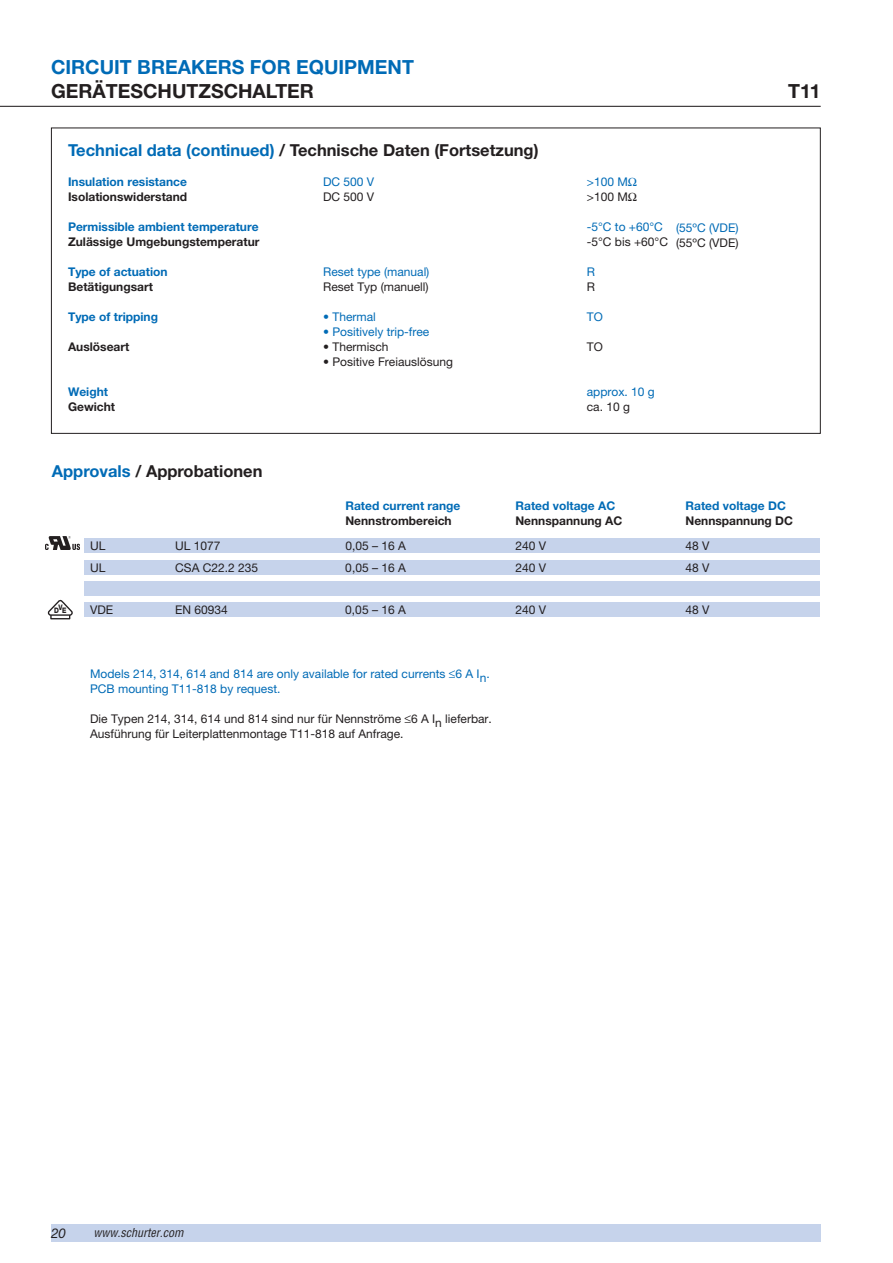
<style>
.page{position:relative;width:893px;height:1263px;background:#fff}
.page>*{position:absolute;margin:0;border:0;box-sizing:border-box;transform-origin:0 0}
.t1{font:700 19.5px "Helvetica Neue";color:#006bb6}
.t2{font:700 19.5px "Helvetica Neue";color:#231f20}
.t3{font:700 16.5px "Helvetica Neue";color:#231f20}
.t4{font:italic 13.5px "Helvetica Neue";color:#231f20}
.t5{font:12px/15px "Helvetica Neue";color:#231f20}
.t6{font:12px/15px "Helvetica Neue";color:#006bb6}
.t7{font:700 12px "Helvetica Neue";color:#006bb6}
.t8{font:700 12px "Helvetica Neue";color:#231f20}
.t9{font:italic condensed 12px "Helvetica";color:#231f20}
.t10{font:12px "Helvetica Neue LT";color:#006bb6}
.t11{font:12px "Helvetica Neue LT";color:#231f20}
.t12{font:800 7.65px "Helvetica Neue";color:#231f20;scale:.84 1}
.s1{color:#006bb6}
</style>
<div class="page">
<div style="left:84px;top:602px;width:736px;height:15px;background:#c6d3eb"></div>
<div style="left:51px;top:1225px;width:770px;height:17px;background:#c6d3eb"></div>
<div style="left:84px;top:538px;width:736px;height:15px;background:#c6d3eb"></div>
<div style="left:84px;top:560px;width:736px;height:15px;background:#c6d3eb"></div>
<div style="left:84px;top:581px;width:736px;height:15px;background:#c6d3eb"></div>
<svg style="left:47px;top:599px;width:26px;height:17px"></svg>
<div style="left:50px;top:614px;width:20px;height:5px;border:1px solid #231f20"></div>
<hr style="left:0;top:106px;width:821px;height:1px;background:#231f20">
<img style="left:46px;top:537px;width:34px;height:13px">
<h1 class="t1" style="left:51px;top:55px;width:364px">CIRCUIT BREAKERS FOR EQUIPMENT</h1>
<h1 class="t2" style="left:51px;top:79px;width:264px">GERÄTESCHUTZSCHALTER</h1>
<h1 class="t2" style="left:788px;top:79px;width:34px">T11</h1>
<h2 class="t3" style="left:68px;top:140px;width:472px"><span class="s1">Technical data (continued)</span> / Technische Daten (Fortsetzung)</h2>
<p class="t7" style="left:68px;top:175px;width:120px">Insulation resistance</p>
<p class="t6" style="left:323px;top:174px;width:53px">DC 500 V</p>
<p class="t6" style="left:587px;top:174px;width:43px">&gt;100 M</p>
<p class="t8" style="left:68px;top:190px;width:121px">Isolationswiderstand</p>
<p class="t5" style="left:323px;top:189px;width:53px">DC 500 V</p>
<p class="t5" style="left:587px;top:189px;width:43px">&gt;100 M</p>
<p class="t7" style="left:68px;top:220px;width:192px">Permissible ambient temperature</p>
<p class="t6" style="left:587px;top:219px;width:78px">-5°C to +60°C</p>
<p class="t8" style="left:68px;top:235px;width:193px">Zulässige Umgebungstemperatur</p>
<p class="t5" style="left:587px;top:234px;width:83px">-5°C bis +60°C</p>
<p class="t7" style="left:68px;top:265px;width:101px">Type of actuation</p>
<p class="t6" style="left:323px;top:264px;width:108px">Reset type (manual)</p>
<p class="t6" style="left:587px;top:264px;width:10px">R</p>
<p class="t8" style="left:68px;top:280px;width:86px">Betätigungsart</p>
<p class="t5" style="left:323px;top:279px;width:107px">Reset Typ (manuell)</p>
<p class="t5" style="left:587px;top:279px;width:10px">R</p>
<p class="t7" style="left:68px;top:310px;width:91px">Type of tripping</p>
<p class="t6" style="left:323px;top:309px;width:54px">• Thermal</p>
<p class="t6" style="left:587px;top:309px;width:18px">TO</p>
<p class="t6" style="left:323px;top:324px;width:108px">• Positively trip-free</p>
<p class="t8" style="left:68px;top:340px;width:63px">Auslöseart</p>
<p class="t5" style="left:323px;top:339px;width:67px">• Thermisch</p>
<p class="t5" style="left:587px;top:339px;width:18px">TO</p>
<p class="t5" style="left:323px;top:354px;width:131px">• Positive Freiauslösung</p>
<p class="t7" style="left:68px;top:385px;width:41px">Weight</p>
<p class="t6" style="left:587px;top:384px;width:70px">approx. 10 g</p>
<p class="t8" style="left:68px;top:400px;width:49px">Gewicht</p>
<p class="t5" style="left:587px;top:399px;width:45px">ca. 10 g</p>
<p class="t10" style="left:676px;top:221px;width:64px">(55ºC (VDE)</p>
<p class="t11" style="left:676px;top:235px;width:64px">(55ºC (VDE)</p>
<h2 class="t3" style="left:52px;top:461px;width:212px"><span class="s1">Approvals</span> / Approbationen</h2>
<p class="t12" style="left:58px;top:602px;width:6px">V</p>
<p class="t12" style="left:54px;top:606px;width:16px">D E</p>
<p class="t7" style="left:345px;top:498px;width:117px">Rated current range</p>
<p class="t7" style="left:515px;top:498px;width:101px">Rated voltage AC</p>
<p class="t7" style="left:685px;top:498px;width:102px">Rated voltage DC</p>
<p class="t8" style="left:345px;top:513px;width:108px">Nennstrombereich</p>
<p class="t8" style="left:515px;top:513px;width:108px">Nennspannung AC</p>
<p class="t8" style="left:685px;top:513px;width:109px">Nennspannung DC</p>
<p class="t5" style="left:90px;top:538px;width:17px">UL</p>
<p class="t5" style="left:175px;top:538px;width:47px">UL 1077</p>
<p class="t5" style="left:345px;top:538px;width:62px">0,05 – 16 A</p>
<p class="t5" style="left:515px;top:538px;width:32px">240 V</p>
<p class="t5" style="left:685px;top:538px;width:26px">48 V</p>
<p class="t5" style="left:90px;top:560px;width:17px">UL</p>
<p class="t5" style="left:175px;top:560px;width:84px">CSA C22.2 235</p>
<p class="t5" style="left:345px;top:560px;width:62px">0,05 – 16 A</p>
<p class="t5" style="left:515px;top:560px;width:32px">240 V</p>
<p class="t5" style="left:685px;top:560px;width:26px">48 V</p>
<p class="t5" style="left:90px;top:602px;width:25px">VDE</p>
<p class="t5" style="left:175px;top:602px;width:54px">EN 60934</p>
<p class="t5" style="left:345px;top:602px;width:62px">0,05 – 16 A</p>
<p class="t5" style="left:515px;top:602px;width:32px">240 V</p>
<p class="t5" style="left:685px;top:602px;width:26px">48 V</p>
<p class="t6" style="left:90px;top:666px;width:401px">Models 214, 314, 614 and 814 are only available for rated currents ≤6 A In.<br>PCB mounting T11-818 by request.</p>
<p class="t5" style="left:90px;top:711px;width:403px">Die Typen 214, 314, 614 und 814 sind nur für Nennströme ≤6 A In lieferbar.<br>Ausführung für Leiterplattenmontage T11-818 auf Anfrage.</p>
<p class="t4" style="left:51px;top:1225px;width:17px">20</p>
<p class="t9" style="left:94px;top:1225px;width:91px">www.schurter.com</p>
</div>
